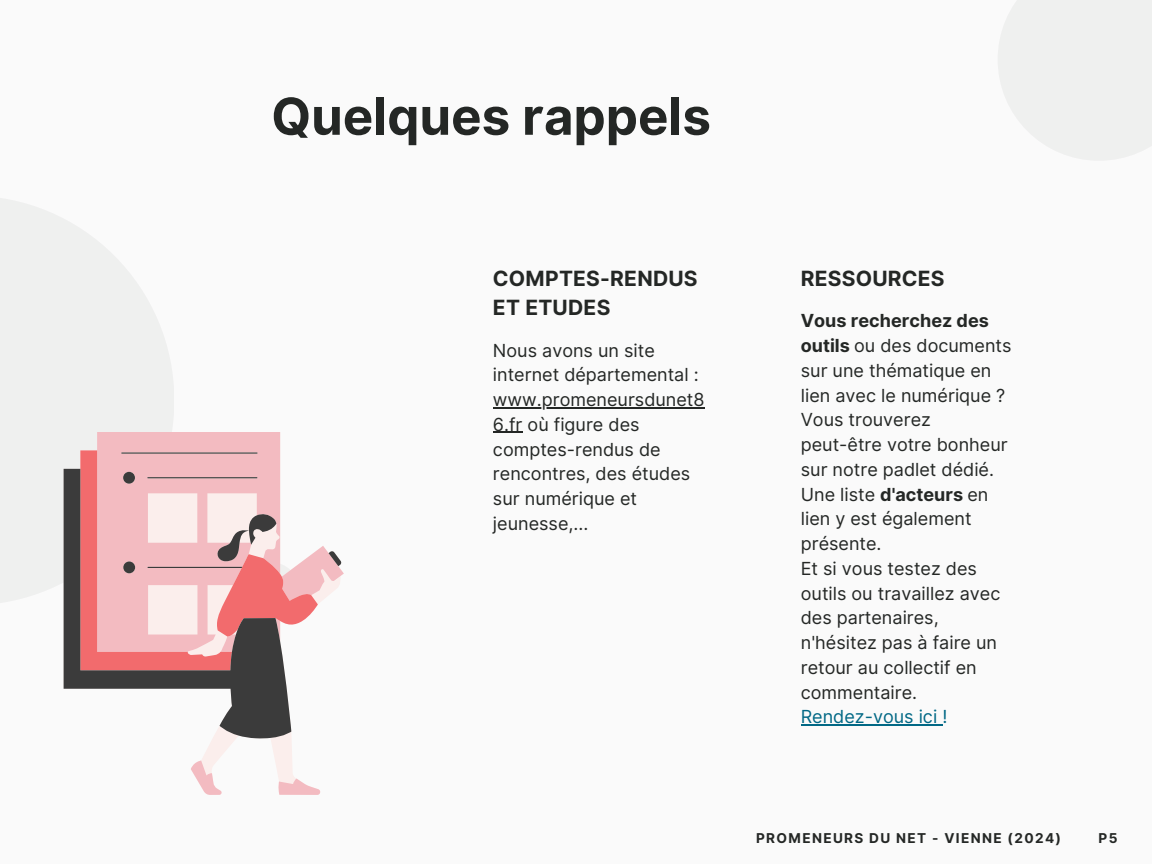
<style>
.page{position:relative;width:1152px;height:864px;background:#fafafa}
.page>*{position:absolute;margin:0;border:0;box-sizing:border-box;transform-origin:0 0}
.t1{font:700 51px "Inter";color:#242725}
.t2{font:700 21px/29.2px "Inter";letter-spacing:.01em;color:#242725}
.t3{font:18px/24.8px "Inter";color:#242725}
.t4{font:700 13.65px "Inter";letter-spacing:.1em;color:#242725}
.s1{font-weight:700}
.s2{color:#016885}
</style>
<div class="page">
<div style="left:0;top:196px;width:174px;height:409px;background:#eff0ef"></div>
<div style="left:998px;top:0;width:154px;height:161px;background:#eff0ef"></div>
<svg style="left:97px;top:432px;width:247px;height:363px"></svg>
<svg style="left:64px;top:452px;width:278px;height:287px"></svg>
<hr style="left:493px;top:407px;width:212px;height:1px;background:#242725">
<hr style="left:493px;top:432px;width:30px;height:1px;background:#242725">
<hr style="left:801px;top:724px;width:141px;height:2px;background:#016885">
<h1 class="t1" style="left:271px;top:86px;width:441px">Quelques rappels</h1>
<p class="t2" style="left:493px;top:263px;width:206px">COMPTES-RENDUS<br>ET ETUDES</p>
<h2 class="t3" style="left:493px;top:338px;width:207px">Nous avons un site internet départemental :</h2>
<h3 class="t3" style="left:493px;top:387px;width:213px">www.promeneursdunet8<br>6.fr où figure des comptes-rendus de rencontres, des études sur numérique et jeunesse,...</h3>
<h2 class="t2" style="left:801px;top:263px;width:145px">RESSOURCES</h2>
<h3 class="t3" style="left:801px;top:308px;width:212px"><span class="s1">Vous recherchez des outils</span> ou des documents sur une thématique en lien avec le numérique ?<br>Vous trouverez peut-être votre bonheur sur notre padlet dédié.<br>Une liste <span class="s1">d'acteurs</span> en lien y est également présente.<br>Et si vous testez des outils ou travaillez avec des partenaires, n'hésitez pas à faire un retour au collectif en commentaire.<br><span class="s2">Rendez-vous ici !</span></h3>
<p class="t4" style="left:756px;top:830px;width:307px">PROMENEURS DU NET - VIENNE (2024)</p>
<p class="t4" style="left:1099px;top:830px;width:20px">P5</p>
</div>
